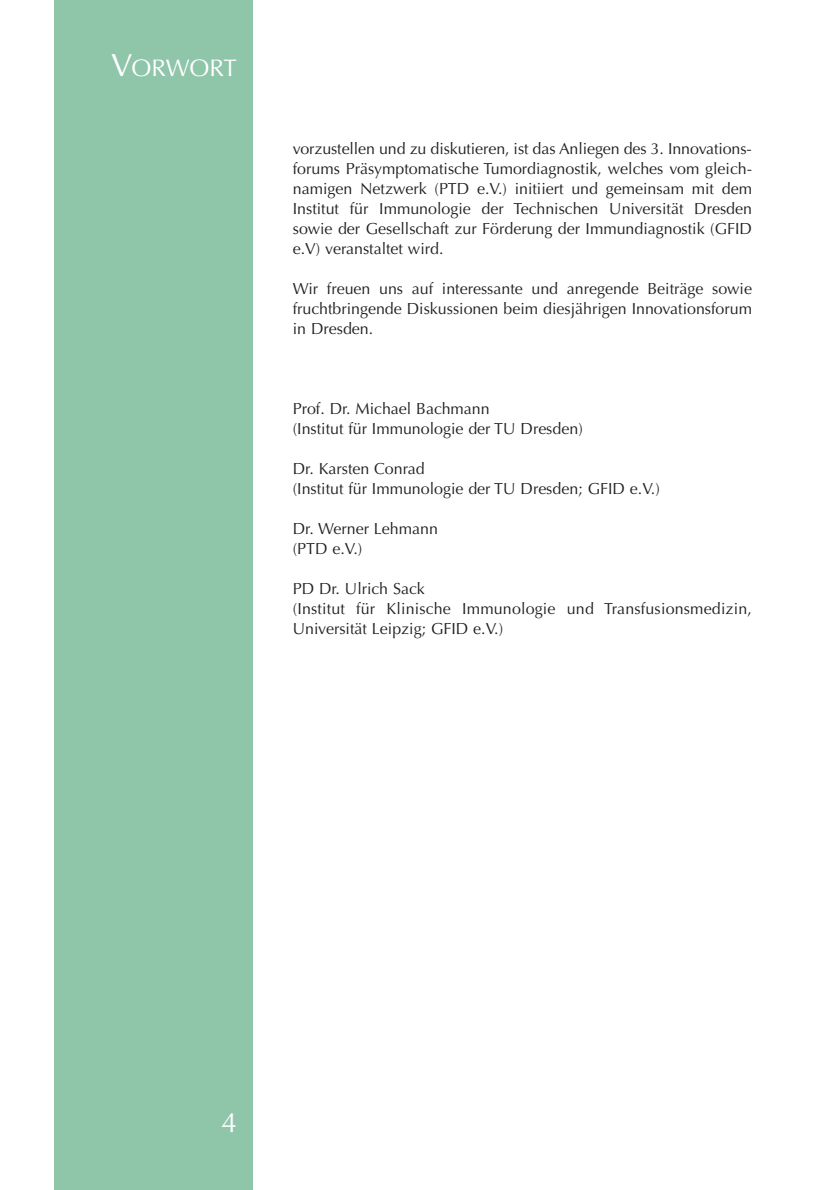
<style>
.page{position:relative;width:838px;height:1190px;background:#fff}
.page>*{position:absolute;margin:0;border:0;box-sizing:border-box;transform-origin:0 0}
.t1{font:28px "Optima";color:#fff}
.t2{font:24px "Optima";letter-spacing:-.02em;color:#fff}
.t3{font:16px/20px "Optima";color:#231f20}
.s1{font-size:32px}
</style>
<div class="page">
<div style="left:55px;top:0;width:198px;height:1190px;background:#8fc5a9"></div>
<h2 class="t2" style="left:111px;top:58px;width:127px"><span class="s1">V</span>ORWORT</h2>
<p class="t3" style="left:293px;top:140px;width:461px;text-align:justify">vorzustellen und zu diskutieren, ist das Anliegen des 3. Innovations&shy;forums Präsymptomatische Tumordiagnostik, welches vom gleich&shy;namigen Netzwerk (PTD e.V.) initiiert und gemeinsam mit dem Institut für Immunologie der Technischen Universität Dresden sowie der Gesellschaft zur Förderung der Immundiagnostik (GFID e.V) veranstaltet wird.</p>
<p class="t3" style="left:293px;top:280px;width:461px;text-align:justify">Wir freuen uns auf interessante und anregende Beiträge sowie fruchtbringende Diskussionen beim diesjährigen Innovationsforum in Dresden.</p>
<p class="t3" style="left:293px;top:400px;width:291px">Prof. Dr. Michael Bachmann<br>(Institut für Immunologie der TU Dresden)</p>
<p class="t3" style="left:293px;top:460px;width:369px">Dr. Karsten Conrad<br>(Institut für Immunologie der TU Dresden; GFID e.V.)</p>
<p class="t3" style="left:293px;top:520px;width:147px">Dr. Werner Lehmann (PTD e.V.)</p>
<p class="t3" style="left:293px;top:580px;width:461px">PD Dr. Ulrich Sack<br>(Institut für Klinische Immunologie und Transfusionsmedizin,<br>Universität Leipzig; GFID e.V.)</p>
<h1 class="t1" style="left:221px;top:1111px;width:17px">4</h1>
</div>
